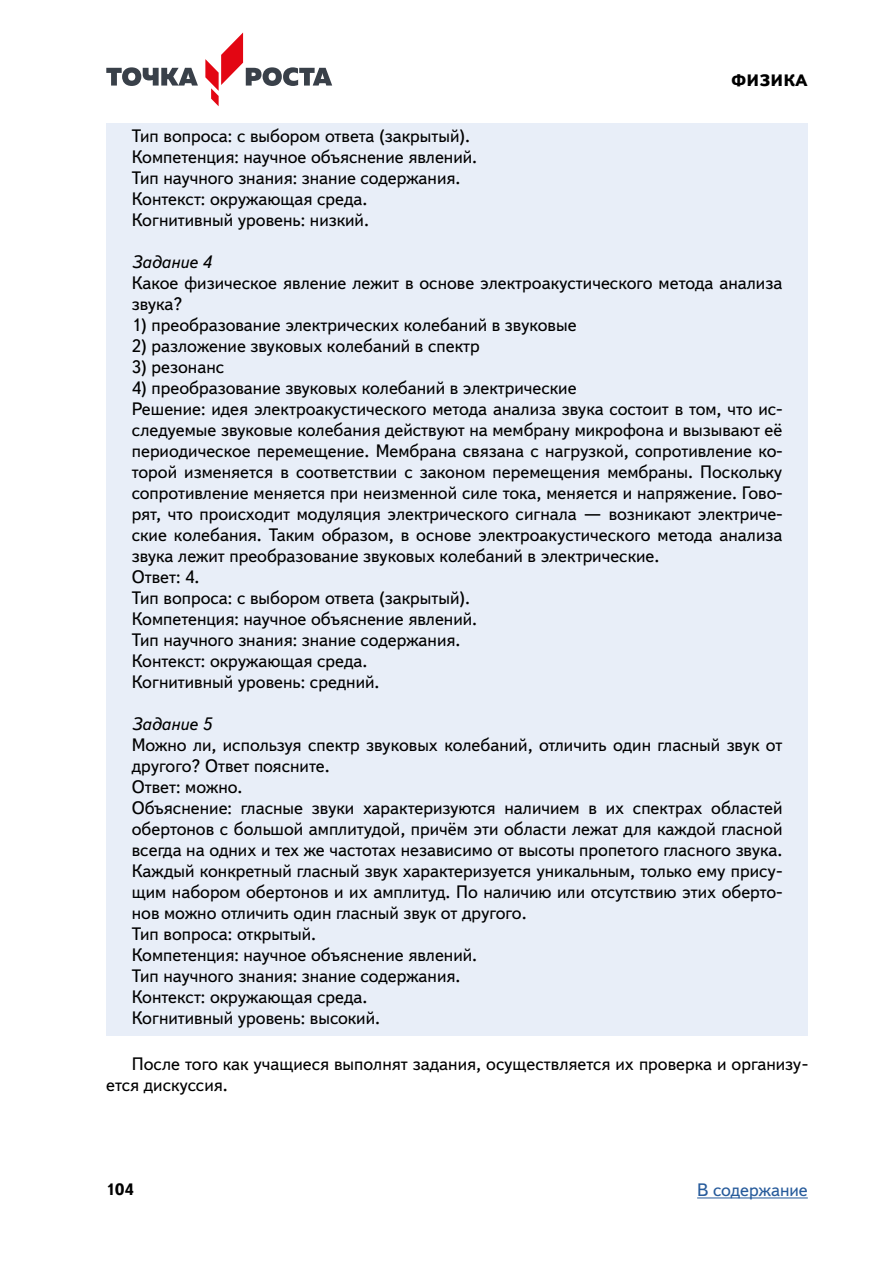
<style>
.page{position:relative;width:893px;height:1263px;background:#fff}
.page>*{position:absolute;margin:0;border:0;box-sizing:border-box;transform-origin:0 0}
.t1{font:18px/21px "Textbook New";color:#000}
.t2{font:italic 18px "Textbook New";color:#000}
.t3{font:18px "Textbook New";color:#275b9b}
.t4{font:800 16.5px "Textbook New";letter-spacing:.01em;color:#000}
.t5{font:700 16.5px "Textbook New";color:#000}
</style>
<div class="page">
<hr style="left:697px;top:1197px;width:111px;height:1px;background:#275b9b">
<svg style="left:106px;top:67px;width:92px;height:19px"></svg>
<svg style="left:205px;top:32px;width:127px;height:74px"></svg>
<div style="left:106px;top:123px;width:702px;height:31px;background:#e8eef8"></div>
<div style="left:106px;top:144px;width:702px;height:31px;background:#e8eef8"></div>
<div style="left:106px;top:165px;width:702px;height:31px;background:#e8eef8"></div>
<div style="left:106px;top:186px;width:702px;height:31px;background:#e8eef8"></div>
<div style="left:106px;top:207px;width:702px;height:31px;background:#e8eef8"></div>
<div style="left:106px;top:228px;width:702px;height:31px;background:#e8eef8"></div>
<div style="left:106px;top:249px;width:702px;height:31px;background:#e8eef8"></div>
<div style="left:106px;top:270px;width:702px;height:52px;background:#e8eef8"></div>
<div style="left:106px;top:312px;width:702px;height:31px;background:#e8eef8"></div>
<div style="left:106px;top:333px;width:702px;height:31px;background:#e8eef8"></div>
<div style="left:106px;top:354px;width:702px;height:31px;background:#e8eef8"></div>
<div style="left:106px;top:375px;width:702px;height:31px;background:#e8eef8"></div>
<div style="left:106px;top:396px;width:702px;height:178px;background:#e8eef8"></div>
<div style="left:106px;top:564px;width:702px;height:31px;background:#e8eef8"></div>
<div style="left:106px;top:585px;width:702px;height:31px;background:#e8eef8"></div>
<div style="left:106px;top:606px;width:702px;height:31px;background:#e8eef8"></div>
<div style="left:106px;top:627px;width:702px;height:31px;background:#e8eef8"></div>
<div style="left:106px;top:648px;width:702px;height:31px;background:#e8eef8"></div>
<div style="left:106px;top:669px;width:702px;height:31px;background:#e8eef8"></div>
<div style="left:106px;top:690px;width:702px;height:31px;background:#e8eef8"></div>
<div style="left:106px;top:711px;width:702px;height:31px;background:#e8eef8"></div>
<div style="left:106px;top:732px;width:702px;height:52px;background:#e8eef8"></div>
<div style="left:106px;top:774px;width:702px;height:31px;background:#e8eef8"></div>
<div style="left:106px;top:795px;width:702px;height:136px;background:#e8eef8"></div>
<div style="left:106px;top:921px;width:702px;height:31px;background:#e8eef8"></div>
<div style="left:106px;top:942px;width:702px;height:31px;background:#e8eef8"></div>
<div style="left:106px;top:963px;width:702px;height:31px;background:#e8eef8"></div>
<div style="left:106px;top:984px;width:702px;height:31px;background:#e8eef8"></div>
<div style="left:106px;top:1005px;width:702px;height:31px;background:#e8eef8"></div>
<p class="t4" style="left:731px;top:70px;width:78px">ФИЗИКА</p>
<p class="t1" style="left:132px;top:125px;width:347px">Тип вопроса: с выбором ответа (закрытый).<br>Компетенция: научное объяснение явлений.<br>Тип научного знания: знание содержания.<br>Контекст: окружающая среда.<br>Когнитивный уровень: низкий.</p>
<p class="t2" style="left:132px;top:250px;width:81px">Задание 4</p>
<p class="t1" style="left:132px;top:272px;width:652px">Какое физическое явление лежит в основе электроакустического метода анализа звука?</p>
<p class="t1" style="left:132px;top:314px;width:446px">1) преобразование электрических колебаний в звуковые</p>
<p class="t1" style="left:132px;top:335px;width:349px">2) разложение звуковых колебаний в спектр</p>
<p class="t1" style="left:132px;top:356px;width:94px">3) резонанс</p>
<p class="t1" style="left:132px;top:377px;width:652px">4) преобразование звуковых колебаний в электрические<br>Решение: идея электроакустического метода анализа звука состоит в том, что ис&shy;следуемые звуковые колебания действуют на мембрану микрофона и вызывают её периодическое перемещение. Мембрана связана с нагрузкой, сопротивление ко&shy;торой изменяется в соответствии с законом перемещения мембраны. Поскольку сопротивление меняется при неизменной силе тока, меняется и напряжение. Гово&shy;рят, что происходит модуляция электрического сигнала — возникают электриче&shy;ские колебания. Таким образом, в основе электроакустического метода анализа звука лежит преобразование звуковых колебаний в электрические.<br>Ответ: 4.<br>Тип вопроса: с выбором ответа (закрытый).<br>Компетенция: научное объяснение явлений.<br>Тип научного знания: знание содержания.<br>Контекст: окружающая среда.<br>Когнитивный уровень: средний.</p>
<p class="t2" style="left:132px;top:712px;width:81px">Задание 5</p>
<p class="t1" style="left:132px;top:734px;width:652px">Можно ли, используя спектр звуковых колебаний, отличить один гласный звук от другого? Ответ поясните.<br>Ответ: можно.<br>Объяснение: гласные звуки характеризуются наличием в их спектрах областей обертонов с большой амплитудой, причём эти области лежат для каждой гласной всегда на одних и тех же частотах независимо от высоты пропетого гласного звука.<br>Каждый конкретный гласный звук характеризуется уникальным, только ему прису&shy;щим набором обертонов и их амплитуд. По наличию или отсутствию этих оберто&shy;нов можно отличить один гласный звук от другого.<br>Тип вопроса: открытый.<br>Компетенция: научное объяснение явлений.<br>Тип научного знания: знание содержания.<br>Контекст: окружающая среда.<br>Когнитивный уровень: высокий.</p>
<p class="t1" style="left:106px;top:1053px;width:703px;text-indent:26px">После того как учащиеся выполнят задания, осуществляется их проверка и организу&shy;ется дискуссия.</p>
<p class="t5" style="left:106px;top:1179px;width:29px">104</p>
<p class="t3" style="left:697px;top:1179px;width:112px">В содержание</p>
</div>
